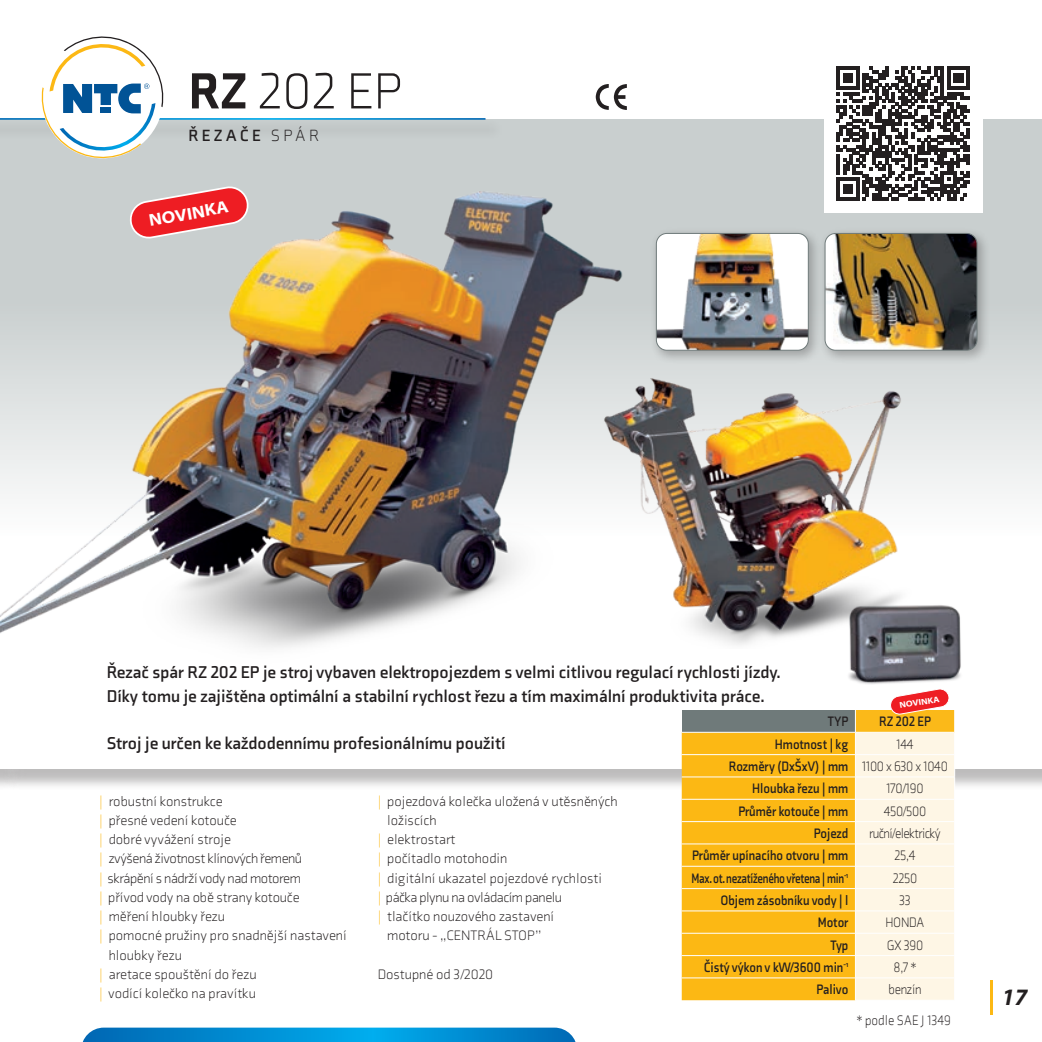
<style>
.page{position:relative;width:1042px;height:1042px;background:#fff}
.page>*{position:absolute;margin:0;border:0;box-sizing:border-box;transform-origin:0 0}
.t1{font:300 51.98px "Axia";color:#231f20}
.t2{font:italic 700 23.62px "Myriad Pro";color:#231f20}
.Normální{font:700 17.5px "Axia";color:#231f20}
.t3{font:700 semi-expanded 17.15px "Myriad Pro";color:#fff}
.t4{font:700 16.62px "Axia";letter-spacing:.2em;color:#231f20}
.Normální-2{font:300 14px/19.2px "Axia";color:#231f20}
.Normální-3{font:700 14px "Axia";color:#231f20;scale:.9 1}
.Normální-4{font:300 14px "Axia";letter-spacing:-.03em;color:#231f20}
.Normální-5{font:300 14px "Axia";color:#231f20;scale:.9 1}
.Normální-6{font:700 14px "Axia";letter-spacing:-.02em;color:#231f20;scale:.8 1}
.Normální-7{font:300 14px "Axia";letter-spacing:-.04em;color:#231f20;scale:.9 1}
.t5{font:700 semi-expanded 8.58px "Myriad Pro";color:#fff}
.s1{font-weight:900}
.s2{font-weight:300}
.s3{color:#fcb814}
</style>
<div class="page">
<div style="left:3px;top:633px;width:1039px;height:158px;background:#231f20;opacity:.3"></div>
<div style="left:0;top:630px;width:1042px;height:139px;background:#fff"></div>
<div style="left:0;top:119px;width:1042px;height:417px;background:linear-gradient(to bottom,#bcc4c4,#f3f5f5)"></div>
<div style="left:823px;top:55px;width:159px;height:158px;background:#fff"></div>
<svg style="left:82px;top:1027px;width:494px;height:15px;background:#1092d3"></svg>
<hr style="left:990px;top:980px;width:2px;height:34px;background:#fcb814">
<img style="left:0;top:150px;width:706px;height:498px">
<img style="left:848px;top:649px;width:113px;height:35px">
<div style="left:650px;top:227px;width:172px;height:136px;background:#231f20;opacity:.3"></div>
<img style="left:656px;top:233px;width:152px;height:117px">
<div style="left:656px;top:233px;width:153px;height:118px;border:1px solid #6f7a7a;border-radius:11px"></div>
<svg style="left:836px;top:67px;width:134px;height:133px"></svg>
<img style="left:567px;top:360px;width:434px;height:289px">
<div style="left:818px;top:227px;width:172px;height:136px;background:#231f20;opacity:.3"></div>
<img style="left:825px;top:233px;width:152px;height:117px">
<div style="left:824px;top:233px;width:153px;height:118px;border:1px solid #6f7a7a;border-radius:11px"></div>
<div style="left:682px;top:710px;width:173px;height:22px;background:#6f7a7a"></div>
<div style="left:682px;top:733px;width:173px;height:267px;background:#fcb814"></div>
<hr style="left:682px;top:754px;width:173px;height:1px;background:#fff">
<hr style="left:682px;top:776px;width:173px;height:1px;background:#fff">
<hr style="left:682px;top:799px;width:173px;height:1px;background:#fff">
<hr style="left:682px;top:821px;width:173px;height:1px;background:#fff">
<hr style="left:682px;top:843px;width:173px;height:1px;background:#fff">
<hr style="left:682px;top:866px;width:173px;height:1px;background:#fff">
<hr style="left:682px;top:888px;width:173px;height:1px;background:#fff">
<hr style="left:682px;top:910px;width:173px;height:1px;background:#fff">
<hr style="left:682px;top:933px;width:173px;height:1px;background:#fff">
<hr style="left:682px;top:955px;width:173px;height:1px;background:#fff">
<hr style="left:682px;top:977px;width:173px;height:1px;background:#fff">
<div style="left:0;top:119px;width:505px;height:21px;background:#c5caca"></div>
<hr style="left:0;top:118px;width:485px;height:2px;background:#fff">
<svg style="left:596px;top:84px;width:31px;height:26px"></svg>
<svg style="left:129px;top:186px;width:120px;height:53px;background:#e26a6d"></svg>
<svg style="left:39px;top:36px;width:127px;height:127px"></svg>
<svg style="left:855px;top:689px;width:100px;height:311px;background:#fdecd4"></svg>
<p class="t1" style="left:189px;top:60px;width:215px"><span class="s1">RZ</span> 202 EP</p>
<p class="t4" style="left:189px;top:126px;width:132px">ŘEZAČE <span class="s2">SPÁR</span></p>
<p class="t3" style="left:148px;top:211px;width:82px;rotate:-10deg">novinka</p>
<p class="Normální" style="left:107px;top:662px;width:675px">Řezač spár RZ 202 EP je stroj vybaven elektropojezdem s velmi citlivou regulací rychlosti jízdy.</p>
<p class="Normální" style="left:107px;top:685px;width:659px">Díky tomu je zajištěna optimální a stabilní rychlost řezu a tím maximální produktivita práce.</p>
<p class="Normální" style="left:107px;top:733px;width:400px">Stroj je určen ke každodennímu profesionálnímu použití</p>
<p class="t5" style="left:899px;top:701px;width:42px;rotate:-10deg">novinka</p>
<p class="Normální-3" style="left:828px;top:713px;width:24px">TYP</p>
<p class="Normální-3" style="left:879px;top:713px;width:59px">RZ 202 EP</p>
<p class="Normální-3" style="left:775px;top:735px;width:83px">Hmotnost | kg</p>
<p class="Normální-5" style="left:896px;top:736px;width:20px">144</p>
<p class="Normální-3" style="left:729px;top:758px;width:134px">Rozměry (DxŠxV) | mm</p>
<p class="Normální-5" style="left:862px;top:758px;width:97px">1100 x 630 x 1040</p>
<p class="Normální-3" style="left:752px;top:780px;width:108px">Hloubka řezu | mm</p>
<p class="Normální-5" style="left:886px;top:780px;width:43px">170/190</p>
<p class="Normální-3" style="left:738px;top:802px;width:124px">Průměr kotouče | mm</p>
<p class="Normální-5" style="left:883px;top:803px;width:49px">450/500</p>
<p class="Normální-3" style="left:814px;top:825px;width:40px">Pojezd</p>
<p class="Normální-7" style="left:869px;top:825px;width:81px">ruční/elektrický</p>
<p class="Normální-3" style="left:692px;top:847px;width:175px">Průměr upínacího otvoru | mm</p>
<p class="Normální-5" style="left:894px;top:847px;width:25px">25,4</p>
<p class="Normální-6" style="left:691px;top:869px;width:198px">Max. ot. nezatíženého vřetena | min<sup>-1</sup></p>
<p class="Normální-5" style="left:893px;top:870px;width:29px">2250</p>
<p class="Normální-3" style="left:720px;top:892px;width:144px">Objem zásobníku vody | l</p>
<p class="Normální-5" style="left:899px;top:892px;width:14px">33</p>
<p class="Normální-3" style="left:818px;top:914px;width:35px">Motor</p>
<p class="Normální-5" style="left:885px;top:914px;width:45px">HONDA</p>
<p class="Normální-3" style="left:830px;top:936px;width:21px">Typ</p>
<p class="Normální-5" style="left:886px;top:936px;width:42px">GX 390</p>
<p class="Normální-3" style="left:704px;top:959px;width:162px">Čistý výkon v kW/3600 min<sup>-1</sup></p>
<p class="Normální-5" style="left:893px;top:959px;width:27px">8,7 *</p>
<p class="Normální-3" style="left:816px;top:981px;width:37px">Palivo</p>
<p class="Normální-5" style="left:888px;top:981px;width:38px">benzín</p>
<p class="Normální-2" style="left:99px;top:791px;width:125px"><span class="s3">|</span> robustní konstrukce</p>
<p class="Normální-2" style="left:99px;top:810px;width:139px"><span class="s3">|</span> přesné vedení kotouče</p>
<p class="Normální-2" style="left:99px;top:830px;width:133px"><span class="s3">|</span> dobré vyvážení stroje</p>
<p class="Normální-4" style="left:99px;top:850px;width:204px"><span class="s3">|</span> zvýšená životnost klínových řemenů</p>
<p class="Normální-4" style="left:99px;top:870px;width:203px"><span class="s3">|</span> skrápění s nádrží vody nad motorem</p>
<p class="Normální-2" style="left:99px;top:887px;width:202px"><span class="s3">|</span> přívod vody na obě strany kotouče</p>
<p class="Normální-2" style="left:99px;top:907px;width:127px"><span class="s3">|</span> měření hloubky řezu</p>
<p class="Normální-2" style="left:109px;top:926px;width:239px;text-indent:-10px"><span class="s3">|</span> pomocné pružiny pro snadnější nastavení hloubky řezu</p>
<p class="Normální-2" style="left:99px;top:964px;width:159px"><span class="s3">|</span> aretace spouštění do řezu</p>
<p class="Normální-2" style="left:99px;top:984px;width:158px"><span class="s3">|</span> vodící kolečko na pravítku</p>
<p class="Normální-2" style="left:387px;top:791px;width:232px;text-indent:-10px"><span class="s3">|</span> pojezdová kolečka uložená v utěsněných ložiscích</p>
<p class="Normální-2" style="left:378px;top:830px;width:79px"><span class="s3">|</span> elektrostart</p>
<p class="Normální-2" style="left:378px;top:849px;width:131px"><span class="s3">|</span> počítadlo motohodin</p>
<p class="Normální-2" style="left:378px;top:868px;width:226px"><span class="s3">|</span> digitální ukazatel pojezdové rychlosti</p>
<p class="Normální-4" style="left:378px;top:889px;width:186px"><span class="s3">|</span> páčka plynu na ovládacím panelu</p>
<p class="Normální-2" style="left:378px;top:907px;width:178px;text-align:center"><span class="s3">|</span> tlačítko nouzového zastavení motoru - „CENTRÁL STOP”</p>
<p class="Normální-2" style="left:378px;top:964px;width:117px">Dostupné od 3/2020</p>
<p class="Normální-5" style="left:856px;top:1012px;width:106px">* podle SAE J 1349</p>
<h2 class="t2" style="left:1002px;top:984px;width:27px">17</h2>
</div>
